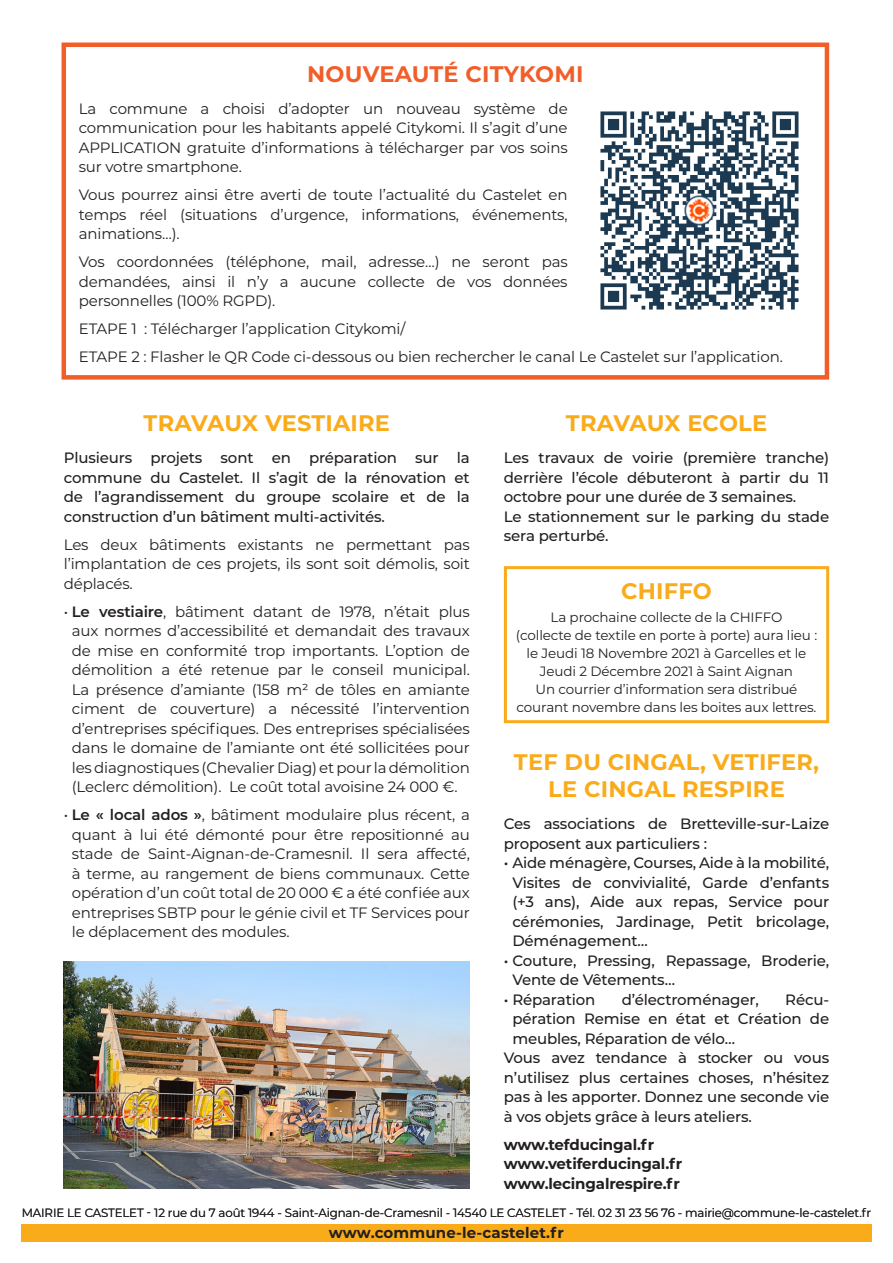
<style>
.page{position:relative;width:893px;height:1263px;background:#fff}
.page>*{position:absolute;margin:0;border:0;box-sizing:border-box;transform-origin:0 0}
.t1{font:700 22.5px/27px "Montserrat";letter-spacing:.01em;color:#faab1a;text-align:center}
.t2{font:700 22.5px "Montserrat";letter-spacing:.01em;color:#f15e2a}
.t3{font:15px/19.5px "Montserrat";letter-spacing:-.01em;color:#231f20;text-align:justify}
.t4{font:500 15px/19.5px "Montserrat";letter-spacing:-.01em;color:#231f20;text-align:justify}
.t5{font:700 15px "Montserrat";letter-spacing:-.01em;color:#231f20}
.t6{font:700 15px "Montserrat";letter-spacing:.01em;color:#231f20}
.t7{font:13.5px/18px "Montserrat";letter-spacing:-.01em;color:#231f20;text-align:center}
.t8{font:12px "Montserrat";letter-spacing:-.01em;color:#231f20}
.s1{font-weight:600}
</style>
<div class="page">
<div style="left:21px;top:1225px;width:851px;height:17px;background:#faab1a"></div>
<div style="left:62px;top:43px;width:767px;height:337px;border:4px solid #f15e2a"></div>
<img style="left:600px;top:111px;width:199px;height:199px">
<img style="left:64px;top:961px;width:406px;height:227px">
<div style="left:504px;top:566px;width:325px;height:157px;border:3px solid #faab1a"></div>
<p class="t2" style="left:307px;top:57px;width:278px">NOUVEAUTÉ CITYKOMI</p>
<p class="t3" style="left:79px;top:98px;width:490px">La commune a choisi d’adopter un nouveau système de communication pour les habitants appelé Citykomi. Il s’agit d’une APPLICATION gratuite d’informations à télécharger par vos soins sur votre smartphone.</p>
<p class="t3" style="left:79px;top:185px;width:490px">Vous pourrez ainsi être averti de toute l’actualité du Castelet en temps réel (situations d’urgence, informations, événements, animations…).</p>
<p class="t3" style="left:79px;top:252px;width:490px">Vos coordonnées (téléphone, mail, adresse…) ne seront pas demandées, ainsi il n’y a aucune collecte de vos données personnelles (100% RGPD).</p>
<p class="t3" style="left:79px;top:319px;width:328px">ETAPE 1 : Télécharger l’application Citykomi/</p>
<p class="t3" style="left:79px;top:347px;width:706px">ETAPE 2 : Flasher le QR Code ci-dessous ou bien rechercher le canal Le Castelet sur l’application.</p>
<p class="t1" style="left:144px;top:408px;width:248px">TRAVAUX VESTIAIRE</p>
<p class="t4" style="left:64px;top:448px;width:408px">Plusieurs projets sont en préparation sur la commune du Castelet. Il s’agit de la rénovation et de l’agrandissement du groupe scolaire et de la construction d’un bâtiment multi-activités.</p>
<p class="t3" style="left:64px;top:534px;width:408px">Les deux bâtiments existants ne permettant pas l’implantation de ces projets, ils sont soit démolis, soit déplacés.</p>
<p class="t3" style="left:64px;top:601px;width:408px;text-align:center">• <span class="s1">Le vestiaire</span>, bâtiment datant de 1978, n’était plus aux normes d’accessibilité et demandait des travaux de mise en conformité trop importants. L’option de démolition a été retenue par le conseil municipal.<br>La présence d’amiante (158 m² de tôles en amiante ciment de couverture) a nécessité l’intervention d’entreprises spécifiques. Des entreprises spécialisées dans le domaine de l’amiante ont été sollicitées pour les diagnostiques (Chevalier Diag) et pour la démolition (Leclerc démolition). Le coût total avoisine 24 000 €.</p>
<p class="t3" style="left:72px;top:805px;width:400px;text-indent:-8px">• <span class="s1">Le « local ados »</span>, bâtiment modulaire plus récent, a quant à lui été démonté pour être repositionné au stade de Saint-Aignan-de-Cramesnil. Il sera affecté, à terme, au rangement de biens communaux. Cette opération d’un coût total de 20 000 € a été confiée aux entreprises SBTP pour le génie civil et TF Services pour le déplacement des modules.</p>
<p class="t1" style="left:566px;top:408px;width:203px">TRAVAUX ECOLE</p>
<p class="t4" style="left:504px;top:448px;width:327px">Les travaux de voirie (première tranche) derrière l’école débuteront à partir du 11 octobre pour une durée de 3 semaines.</p>
<p class="t4" style="left:504px;top:506px;width:327px">Le stationnement sur le parking du stade sera perturbé.</p>
<p class="t1" style="left:621px;top:577px;width:92px">CHIFFO</p>
<p class="t7" style="left:516px;top:607px;width:303px">La prochaine collecte de la CHIFFO<br>(collecte de textile en porte à porte) aura lieu :</p>
<p class="t7" style="left:527px;top:643px;width:281px">le Jeudi 18 Novembre 2021 à Garcelles et le<br>Jeudi 2 Décembre 2021 à Saint Aignan</p>
<p class="t7" style="left:517px;top:679px;width:301px">Un courrier d’information sera distribué courant novembre dans les boites aux lettres.</p>
<p class="t1" style="left:514px;top:747px;width:307px">TEF DU CINGAL, VETIFER,<br>LE CINGAL RESPIRE</p>
<p class="t4" style="left:504px;top:813px;width:327px">Ces associations de Bretteville-sur-Laize proposent aux particuliers :</p>
<p class="t4" style="left:512px;top:852px;width:318px;text-indent:-8px">• Aide ménagère, Courses, Aide à la mobilité, Visites de convivialité, Garde d’enfants (+3 ans), Aide aux repas, Service pour cérémonies, Jardinage, Petit bricolage, Déménagement…</p>
<p class="t4" style="left:512px;top:950px;width:318px;text-indent:-8px">• Couture, Pressing, Repassage, Broderie,<br>Vente de Vêtements…</p>
<p class="t4" style="left:504px;top:989px;width:93px">• Réparation</p>
<p class="t4" style="left:622px;top:989px;width:138px">d’électroménager,</p>
<p class="t4" style="left:512px;top:989px;width:318px;text-indent:273px">Récu&shy;pération Remise en état et Création de meubles, Réparation de vélo…</p>
<p class="t4" style="left:504px;top:1047px;width:327px">Vous avez tendance à stocker ou vous n’utilisez plus certaines choses, n’hésitez pas à les apporter. Donnez une seconde vie à vos objets grâce à leurs ateliers.</p>
<p class="t5" style="left:504px;top:1133px;width:152px">www.tefducingal.fr</p>
<p class="t5" style="left:504px;top:1153px;width:180px">www.vetiferducingal.fr</p>
<p class="t5" style="left:504px;top:1172px;width:177px">www.lecingalrespire.fr</p>
<p class="t8" style="left:22px;top:1204px;width:851px">MAIRIE LE CASTELET - 12 rue du 7 août 1944 - Saint-Aignan-de-Cramesnil - 14540 LE CASTELET - Tél. 02 31 23 56 76 - mairie@commune-le-castelet.fr</p>
<p class="t6" style="left:329px;top:1222px;width:237px">www.commune-le-castelet.fr</p>
</div>
